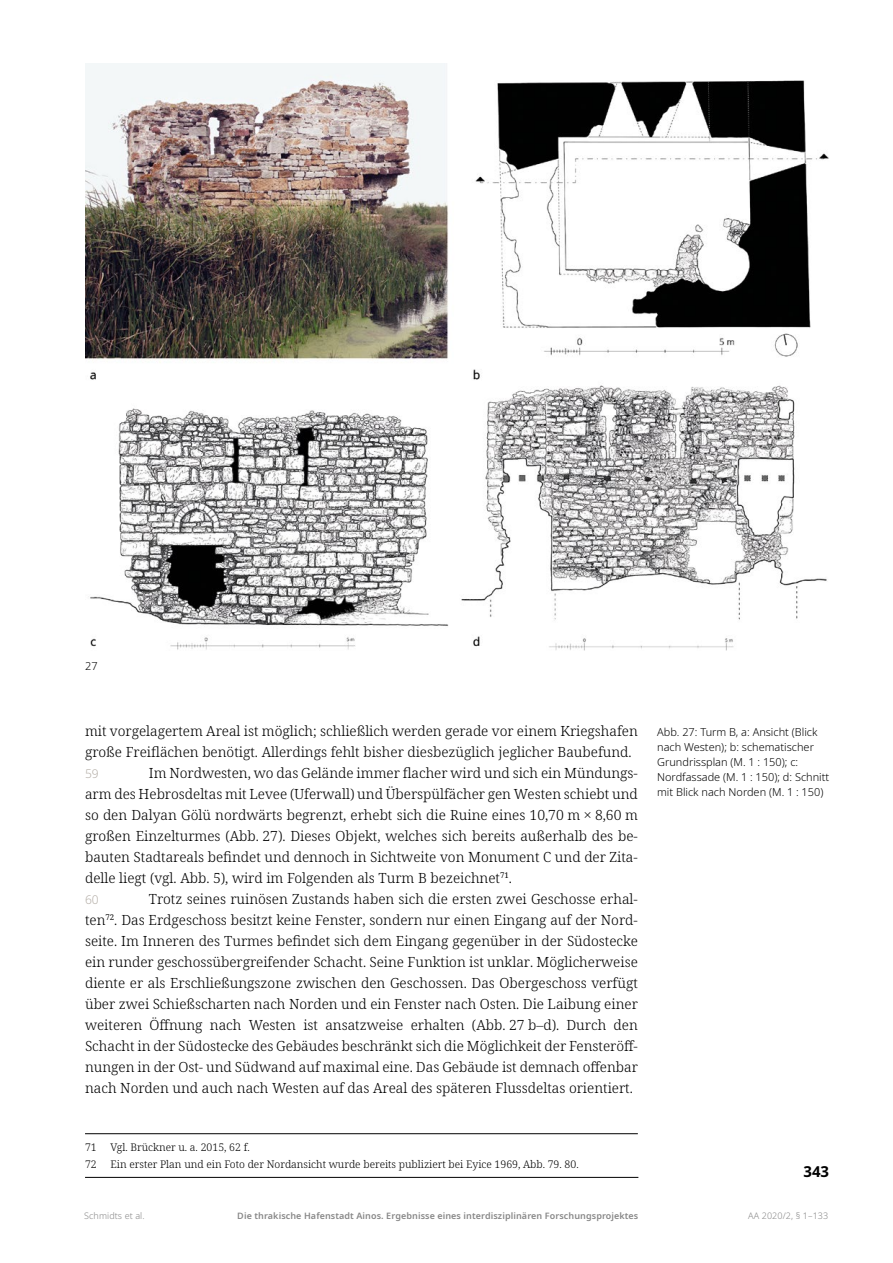
<style>
.page{position:relative;width:893px;height:1263px;background:#fff}
.page>*{position:absolute;margin:0;border:0;box-sizing:border-box;transform-origin:0 0}
.t1{font:700 15px "Noto Sans";color:#000}
.t2{font:300 13.95px/21px "Noto Serif";color:#000;text-align:justify}
.t3{font:300 12px "Noto Sans";color:#b4aea7}
.t4{font:300 10.95px/15px "Noto Sans";color:#000}
.t5{font:300 10.5px "Noto Serif";color:#000}
.t6{font:600 9px "Noto Sans";letter-spacing:.01em;color:#878787}
.t7{font:300 9px "Noto Sans";letter-spacing:.01em;color:#878787}
</style>
<div class="page">
<hr style="left:85px;top:1177px;width:553px;height:1px;background:#000">
<hr style="left:85px;top:1133px;width:553px;height:1px;background:#000">
<img style="left:85px;top:64px;width:744px;height:586px">
<p class="t4" style="left:85px;top:658px;width:14px">27</p>
<p class="t2" style="left:85px;top:721px;width:554px">mit vorgelagertem Areal ist möglich; schließlich werden gerade vor einem Kriegshafen große Freiflächen benötigt. Allerdings fehlt bisher diesbezüglich jeglicher Baubefund.</p>
<p class="t3" style="left:85px;top:765px;width:15px">59</p>
<p class="t2" style="left:85px;top:763px;width:554px;text-indent:64px">Im Nordwesten, wo das Gelände immer flacher wird und sich ein Mündungs&shy;arm des Hebrosdeltas mit Levee (Uferwall) und Überspülfächer gen Westen schiebt und so den Dalyan Gölü nordwärts begrenzt, erhebt sich die Ruine eines 10,70 m × 8,60 m großen Einzelturmes (Abb. 27). Dieses Objekt, welches sich bereits außerhalb des be&shy;bauten Stadtareals befindet und dennoch in Sichtweite von Monument C und der Zita&shy;delle liegt (vgl. Abb. 5), wird im Folgenden als Turm B bezeichnet<sup>71</sup>.</p>
<p class="t3" style="left:85px;top:891px;width:15px">60</p>
<p class="t2" style="left:85px;top:889px;width:554px;text-indent:64px">Trotz seines ruinösen Zustands haben sich die ersten zwei Geschosse erhal&shy;ten<sup>72</sup>. Das Erdgeschoss besitzt keine Fenster, sondern nur einen Eingang auf der Nord&shy;seite. Im Inneren des Turmes befindet sich dem Eingang gegenüber in der Südostecke ein runder geschossübergreifender Schacht. Seine Funktion ist unklar. Möglicherweise diente er als Erschließungszone zwischen den Geschossen. Das Obergeschoss verfügt über zwei Schießscharten nach Norden und ein Fenster nach Osten. Die Laibung einer weiteren Öffnung nach Westen ist ansatzweise erhalten (Abb. 27 b–d). Durch den Schacht in der Südostecke des Gebäudes beschränkt sich die Möglichkeit der Fensteröff&shy;nungen in der Ost- und Südwand auf maximal eine. Das Gebäude ist demnach offenbar nach Norden und auch nach Westen auf das Areal des späteren Flussdeltas orientiert.</p>
<p class="t5" style="left:85px;top:1140px;width:13px">71</p>
<p class="t5" style="left:111px;top:1140px;width:141px">Vgl. Brückner u. a. 2015, 62 f.</p>
<p class="t5" style="left:85px;top:1157px;width:13px">72</p>
<p class="t5" style="left:111px;top:1157px;width:470px">Ein erster Plan und ein Foto der Nordansicht wurde bereits publiziert bei Eyice 1969, Abb. 79. 80.</p>
<p class="t4" style="left:657px;top:725px;width:174px">Abb. 27: Turm B, a: Ansicht (Blick nach Westen); b: schematischer<br>Grundrissplan (M. 1 : 150); c:<br>Nordfassade (M. 1 : 150); d: Schnitt mit Blick nach Norden (M. 1 : 150)</p>
<p class="t1" style="left:803px;top:1161px;width:27px">343</p>
<p class="t7" style="left:84px;top:1209px;width:62px">Schmidts et al.</p>
<p class="t6" style="left:237px;top:1209px;width:403px">Die thrakische Hafenstadt Ainos. Ergebnisse eines interdisziplinären Forschungsprojektes</p>
<p class="t7" style="left:748px;top:1209px;width:82px">AA 2020/2, § 1–133</p>
</div>
